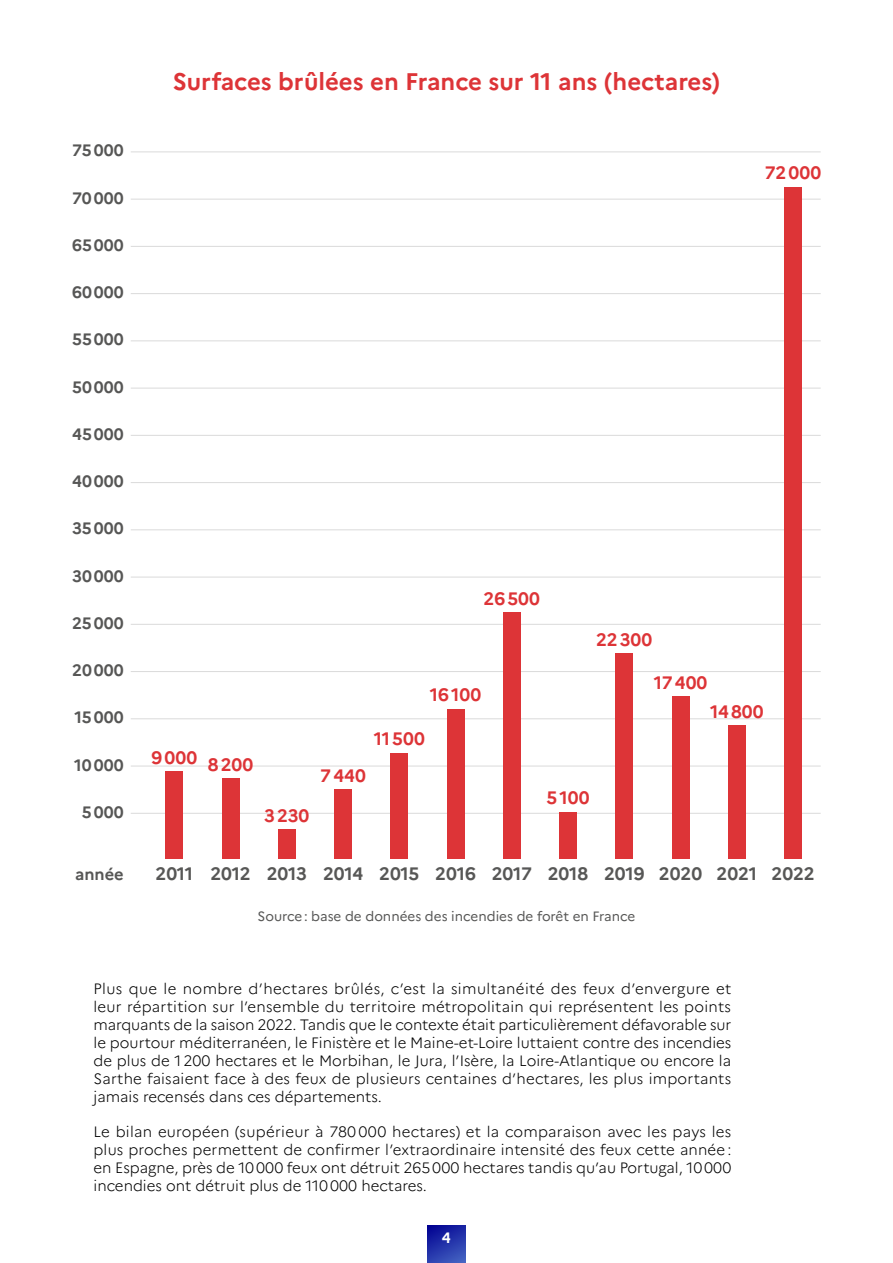
<style>
.page{position:relative;width:893px;height:1263px;background:#fff}
.page>*{position:absolute;margin:0;border:0;box-sizing:border-box;transform-origin:0 0}
.t1{font:700 24px "Marianne";color:#dd3437}
.t2{font:700 18px "Marianne";letter-spacing:.01em;color:#dd3437}
.t3{font:700 18px "Marianne";letter-spacing:-.005em;color:#575756}
.t4{font:700 16.5px "Marianne";letter-spacing:.005em;color:#575756}
.t5{font:300 15px/18px "Marianne";color:#000;text-align:justify}
.t6{font:700 15px "Marianne";color:#fff}
.t7{font:13.5px "Marianne";color:#575756}
</style>
<div class="page">
<hr style="left:131px;top:813px;width:690px;height:1px;background:#dadada">
<hr style="left:131px;top:577px;width:690px;height:1px;background:#dadada">
<hr style="left:131px;top:246px;width:690px;height:1px;background:#dadada">
<hr style="left:131px;top:766px;width:690px;height:1px;background:#dadada">
<hr style="left:131px;top:529px;width:690px;height:1px;background:#dadada">
<hr style="left:131px;top:199px;width:690px;height:1px;background:#dadada">
<hr style="left:131px;top:718px;width:690px;height:1px;background:#dadada">
<hr style="left:131px;top:482px;width:690px;height:1px;background:#dadada">
<hr style="left:131px;top:152px;width:690px;height:1px;background:#dadada">
<hr style="left:131px;top:671px;width:690px;height:1px;background:#dadada">
<hr style="left:131px;top:340px;width:690px;height:1px;background:#dadada">
<hr style="left:131px;top:435px;width:690px;height:1px;background:#dadada">
<hr style="left:131px;top:624px;width:690px;height:1px;background:#dadada">
<hr style="left:131px;top:293px;width:690px;height:1px;background:#dadada">
<hr style="left:131px;top:388px;width:690px;height:1px;background:#dadada">
<div style="left:503px;top:612px;width:17px;height:247px;background:#dd3437"></div>
<div style="left:447px;top:709px;width:17px;height:150px;background:#dd3437"></div>
<div style="left:391px;top:753px;width:17px;height:106px;background:#dd3437"></div>
<div style="left:335px;top:789px;width:17px;height:70px;background:#dd3437"></div>
<div style="left:278px;top:829px;width:17px;height:30px;background:#dd3437"></div>
<div style="left:222px;top:779px;width:17px;height:80px;background:#dd3437"></div>
<div style="left:166px;top:772px;width:17px;height:87px;background:#dd3437"></div>
<div style="left:560px;top:812px;width:17px;height:47px;background:#dd3437"></div>
<div style="left:616px;top:653px;width:17px;height:206px;background:#dd3437"></div>
<div style="left:672px;top:697px;width:17px;height:162px;background:#dd3437"></div>
<div style="left:728px;top:725px;width:17px;height:134px;background:#dd3437"></div>
<div style="left:784px;top:187px;width:17px;height:672px;background:#dd3437"></div>
<svg style="left:427px;top:1225px;width:39px;height:38px"></svg>
<p class="t4" style="left:72px;top:140px;width:53px">75000</p>
<p class="t4" style="left:72px;top:188px;width:53px">70000</p>
<p class="t4" style="left:72px;top:235px;width:53px">65000</p>
<p class="t4" style="left:72px;top:282px;width:53px">60000</p>
<p class="t4" style="left:72px;top:329px;width:53px">55000</p>
<p class="t4" style="left:72px;top:377px;width:53px">50000</p>
<p class="t4" style="left:72px;top:424px;width:53px">45000</p>
<p class="t4" style="left:72px;top:471px;width:53px">40000</p>
<p class="t4" style="left:72px;top:518px;width:53px">35000</p>
<p class="t4" style="left:72px;top:566px;width:53px">30000</p>
<p class="t4" style="left:72px;top:613px;width:53px">25000</p>
<p class="t4" style="left:72px;top:660px;width:53px">20000</p>
<p class="t4" style="left:74px;top:707px;width:51px">15000</p>
<p class="t4" style="left:74px;top:755px;width:51px">10000</p>
<p class="t4" style="left:82px;top:802px;width:43px">5000</p>
<h1 class="t1" style="left:173px;top:67px;width:549px">Surfaces brûlées en France sur 11 ans (hectares)</h1>
<p class="t2" style="left:765px;top:162px;width:58px">72000</p>
<p class="t2" style="left:484px;top:587px;width:58px">26500</p>
<p class="t2" style="left:430px;top:684px;width:53px">16100</p>
<p class="t2" style="left:596px;top:628px;width:58px">22300</p>
<p class="t2" style="left:654px;top:672px;width:55px">17400</p>
<p class="t2" style="left:151px;top:747px;width:47px">9000</p>
<p class="t2" style="left:208px;top:753px;width:47px">8200</p>
<p class="t2" style="left:264px;top:804px;width:47px">3230</p>
<p class="t2" style="left:374px;top:728px;width:52px">11500</p>
<p class="t2" style="left:320px;top:764px;width:47px">7440</p>
<p class="t2" style="left:546px;top:787px;width:45px">5100</p>
<p class="t2" style="left:710px;top:700px;width:55px">14800</p>
<p class="t4" style="left:75px;top:864px;width:50px">année</p>
<p class="t3" style="left:156px;top:863px;width:97px">2011 2012</p>
<p class="t3" style="left:379px;top:863px;width:154px">2015 2016 2017</p>
<p class="t3" style="left:267px;top:863px;width:98px">2013 2014</p>
<p class="t3" style="left:548px;top:863px;width:42px">2018</p>
<p class="t3" style="left:604px;top:863px;width:212px">2019 2020 2021 2022</p>
<p class="t7" style="left:258px;top:908px;width:379px">Source: base de données des incendies de forêt en France</p>
<p class="t5" style="left:94px;top:979px;width:639px">Plus que le nombre d’hectares brûlés, c’est la simultanéité des feux d’envergure et leur répartition sur l’ensemble du territoire métropolitain qui représentent les points marquants de la saison 2022. Tandis que le contexte était particulièrement défavorable sur le pourtour méditerranéen, le Finistère et le Maine-et-Loire luttaient contre des incendies de plus de 1200 hectares et le Morbihan, le Jura, l’Isère, la Loire-Atlantique ou encore la Sarthe faisaient face à des feux de plusieurs centaines d’hectares, les plus importants jamais recensés dans ces départements.</p>
<p class="t5" style="left:94px;top:1122px;width:639px">Le bilan européen (supérieur à 780 000 hectares) et la comparaison avec les pays les plus proches permettent de confirmer l’extraordinaire intensité des feux cette année: en Espagne, près de 10000 feux ont détruit 265000 hectares tandis qu’au Portugal, 10000 incendies ont détruit plus de 110000 hectares.</p>
<p class="t6" style="left:442px;top:1228px;width:10px">4</p>
</div>
